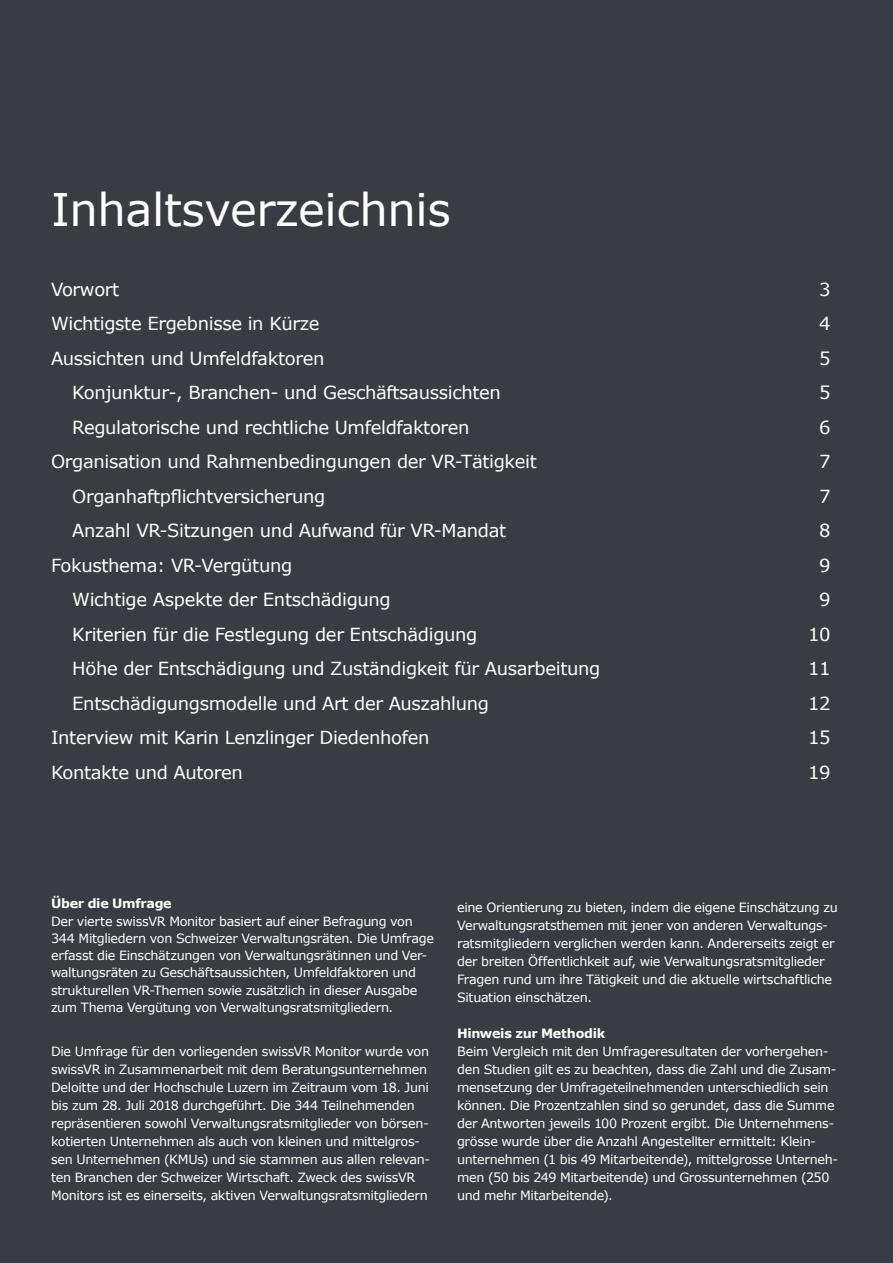
<style>
.page{position:relative;width:893px;height:1263px;background:#fff}
.page>*{position:absolute;margin:0;border:0;box-sizing:border-box;transform-origin:0 0}
.t1{font:45px "Verdana";letter-spacing:-.01em;color:#fff}
.t2{font:18px "Verdana";letter-spacing:-.02em;color:#fff}
.t3{font:12.75px/18px "Verdana";letter-spacing:-.025em;color:#fff}
.t4{font:700 12.75px "Verdana";letter-spacing:-.025em;color:#fff}
</style>
<div class="page">
<div style="left:0;top:0;width:892px;height:1263px;background:#3b3c43"></div>
<h1 class="t1" style="left:51px;top:181px;width:401px">Inhaltsverzeichnis</h1>
<h2 class="t2" style="left:51px;top:278px;width:70px">Vorwort</h2>
<h2 class="t2" style="left:819px;top:278px;width:13px">3</h2>
<h2 class="t2" style="left:51px;top:312px;width:270px">Wichtigste Ergebnisse in Kürze</h2>
<h2 class="t2" style="left:819px;top:312px;width:13px">4</h2>
<h2 class="t2" style="left:51px;top:347px;width:275px">Aussichten und Umfeldfaktoren</h2>
<h2 class="t2" style="left:819px;top:347px;width:13px">5</h2>
<h2 class="t2" style="left:72px;top:381px;width:430px">Konjunktur-, Branchen- und Geschäftsaussichten</h2>
<h2 class="t2" style="left:819px;top:381px;width:13px">5</h2>
<h2 class="t2" style="left:72px;top:416px;width:399px">Regulatorische und rechtliche Umfeldfaktoren</h2>
<h2 class="t2" style="left:819px;top:416px;width:13px">6</h2>
<h2 class="t2" style="left:51px;top:450px;width:487px">Organisation und Rahmenbedingungen der VR-Tätigkeit</h2>
<h2 class="t2" style="left:819px;top:450px;width:13px">7</h2>
<h2 class="t2" style="left:72px;top:485px;width:255px">Organhaftpflichtversicherung</h2>
<h2 class="t2" style="left:819px;top:485px;width:13px">7</h2>
<h2 class="t2" style="left:72px;top:519px;width:435px">Anzahl VR-Sitzungen und Aufwand für VR-Mandat</h2>
<h2 class="t2" style="left:819px;top:519px;width:13px">8</h2>
<h2 class="t2" style="left:51px;top:554px;width:243px">Fokusthema: VR-Vergütung</h2>
<h2 class="t2" style="left:819px;top:554px;width:13px">9</h2>
<h2 class="t2" style="left:72px;top:588px;width:320px">Wichtige Aspekte der Entschädigung</h2>
<h2 class="t2" style="left:819px;top:588px;width:13px">9</h2>
<h2 class="t2" style="left:72px;top:623px;width:407px">Kriterien für die Festlegung der Entschädigung</h2>
<h2 class="t2" style="left:808px;top:623px;width:24px">10</h2>
<h2 class="t2" style="left:72px;top:657px;width:530px">Höhe der Entschädigung und Zuständigkeit für Ausarbeitung</h2>
<h2 class="t2" style="left:808px;top:657px;width:24px">11</h2>
<h2 class="t2" style="left:72px;top:692px;width:418px">Entschädigungsmodelle und Art der Auszahlung</h2>
<h2 class="t2" style="left:808px;top:692px;width:24px">12</h2>
<h2 class="t2" style="left:51px;top:726px;width:380px">Interview mit Karin Lenzlinger Diedenhofen</h2>
<h2 class="t2" style="left:808px;top:726px;width:24px">15</h2>
<h2 class="t2" style="left:51px;top:761px;width:193px">Kontakte und Autoren</h2>
<h2 class="t2" style="left:808px;top:761px;width:24px">19</h2>
<p class="t4" style="left:51px;top:895px;width:122px">Über die Umfrage</p>
<p class="t3" style="left:51px;top:913px;width:384px;line-height:17.2px">Der vierte swissVR Monitor basiert auf einer Befragung von 344 Mitgliedern von Schweizer Verwaltungsräten. Die Umfrage erfasst die Einschätzungen von Verwaltungsrätinnen und Ver&shy;waltungsräten zu Geschäftsaussichten, Umfeldfaktoren und strukturellen VR-Themen sowie zusätzlich in dieser Ausgabe zum Thema Vergütung von Verwaltungsratsmitgliedern.</p>
<p class="t3" style="left:51px;top:1043px;width:381px">Die Umfrage für den vorliegenden swissVR Monitor wurde von swissVR in Zusammenarbeit mit dem Beratungsunternehmen Deloitte und der Hochschule Luzern im Zeitraum vom 18. Juni bis zum 28. Juli 2018 durchgeführt. Die 344 Teilnehmenden repräsentieren sowohl Verwaltungsratsmitglieder von börsen&shy;kotierten Unternehmen als auch von kleinen und mittelgros&shy;sen Unternehmen (KMUs) und sie stammen aus allen relevan&shy;ten Branchen der Schweizer Wirtschaft. Zweck des swissVR Monitors ist es einerseits, aktiven Verwaltungsratsmitgliedern</p>
<p class="t3" style="left:457px;top:899px;width:382px">eine Orientierung zu bieten, indem die eigene Einschätzung zu Verwaltungsratsthemen mit jener von anderen Verwaltungs&shy;ratsmitgliedern verglichen werden kann. Andererseits zeigt er der breiten Öffentlichkeit auf, wie Verwaltungsratsmitglieder Fragen rund um ihre Tätigkeit und die aktuelle wirtschaftliche Situation einschätzen.</p>
<p class="t4" style="left:457px;top:1025px;width:150px">Hinweis zur Methodik</p>
<p class="t3" style="left:457px;top:1043px;width:383px">Beim Vergleich mit den Umfrageresultaten der vorhergehen&shy;den Studien gilt es zu beachten, dass die Zahl und die Zusam&shy;mensetzung der Umfrageteilnehmenden unterschiedlich sein können. Die Prozentzahlen sind so gerundet, dass die Summe der Antworten jeweils 100 Prozent ergibt. Die Unternehmens&shy;grösse wurde über die Anzahl Angestellter ermittelt: Klein&shy;unternehmen (1 bis 49 Mitarbeitende), mittelgrosse Unterneh&shy;men (50 bis 249 Mitarbeitende) und Grossunternehmen (250 und mehr Mitarbeitende).</p>
</div>
